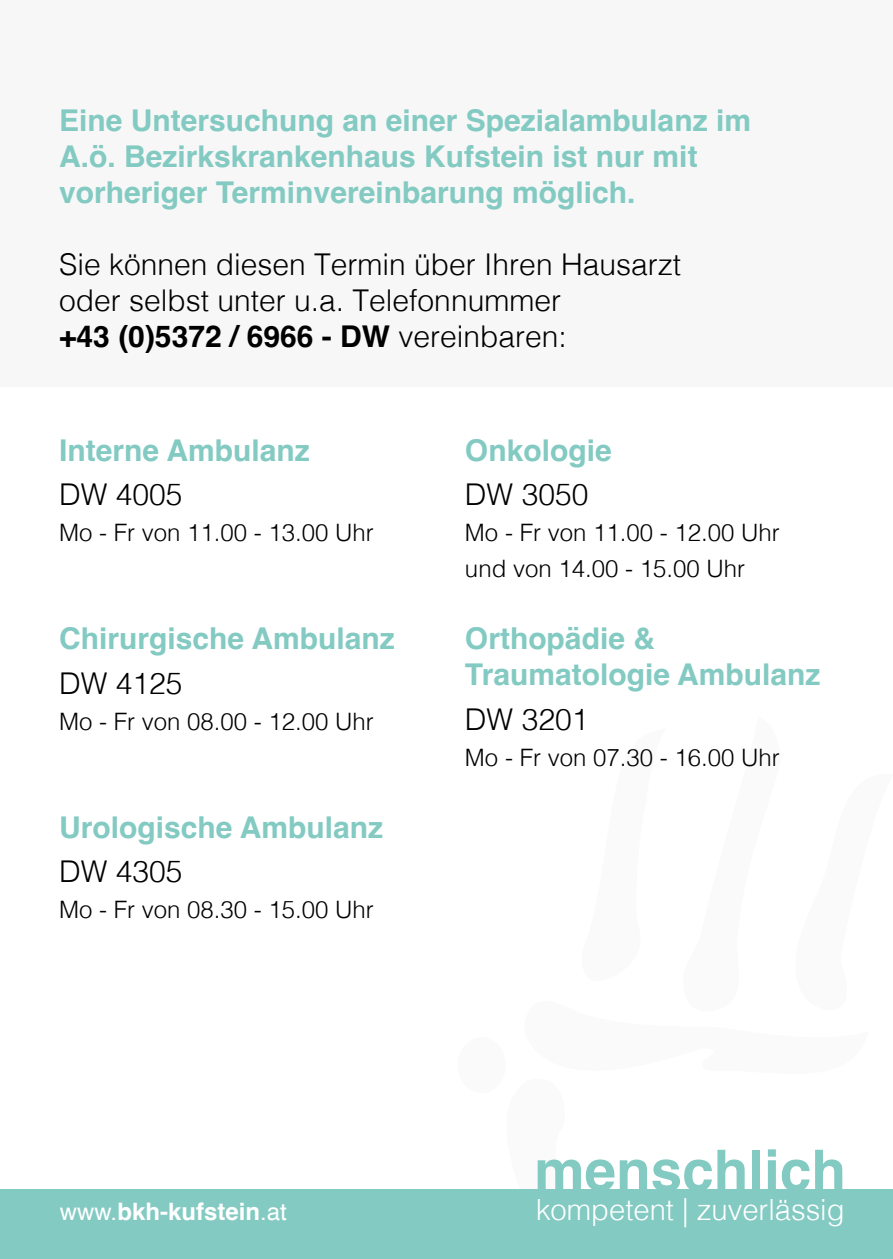
<style>
.page{position:relative;width:893px;height:1259px;background:#fff}
.page>*{position:absolute;margin:0;border:0;box-sizing:border-box;transform-origin:0 0}
.t1{font:700 56.7px "Helvetica";color:#83cac2}
.t2{font:700 30px/36px "Helvetica";color:#83cac2}
.t3{font:300 30px/36px "Helvetica";color:#000}
.t4{font:300 29.1px "Helvetica";color:#fff}
.t5{font:300 24px/36px "Helvetica";color:#000}
.t6{font:700 24px "Helvetica";color:#fff}
.s1{font-weight:700}
.s2{font-weight:400}
</style>
<div class="page">
<div style="left:0;top:0;width:893px;height:387px;background:#f7f7f7"></div>
<div style="left:0;top:1189px;width:893px;height:70px;background:#83cac2"></div>
<p class="t2" style="left:59px;top:105px;width:693px">Eine Untersuchung an einer Spezialambulanz im<br>A.ö. Bezirkskrankenhaus Kufstein ist nur mit vorheriger Terminvereinbarung möglich.</p>
<p class="t3" style="left:59px;top:244px;width:623px">Sie können diesen Termin über Ihren Hausarzt oder selbst unter u.a. Telefonnummer<br><span class="s1">+43 (0)5372 / 6966 - DW</span> vereinbaren:</p>
<p class="t2" style="left:59px;top:435px;width:252px">Interne Ambulanz</p>
<p class="t3" style="left:59px;top:474px;width:125px">DW 4005</p>
<p class="t5" style="left:59px;top:513px;width:316px">Mo - Fr von 11.00 - 13.00 Uhr</p>
<p class="t2" style="left:59px;top:624px;width:337px">Chirurgische Ambulanz</p>
<p class="t3" style="left:59px;top:663px;width:125px">DW 4125</p>
<p class="t5" style="left:59px;top:701px;width:316px">Mo - Fr von 08.00 - 12.00 Uhr</p>
<p class="t2" style="left:59px;top:812px;width:325px">Urologische Ambulanz</p>
<p class="t3" style="left:59px;top:851px;width:125px">DW 4305</p>
<p class="t5" style="left:59px;top:890px;width:316px">Mo - Fr von 08.30 - 15.00 Uhr</p>
<p class="t2" style="left:465px;top:435px;width:148px">Onkologie</p>
<p class="t3" style="left:465px;top:474px;width:125px">DW 3050</p>
<p class="t5" style="left:465px;top:513px;width:316px">Mo - Fr von 11.00 - 12.00 Uhr und von 14.00 - 15.00 Uhr</p>
<p class="t2" style="left:465px;top:624px;width:357px">Orthopädie &amp;<br>Traumatologie Ambulanz</p>
<p class="t3" style="left:465px;top:699px;width:125px">DW 3201</p>
<p class="t5" style="left:465px;top:737px;width:316px">Mo - Fr von 07.30 - 16.00 Uhr</p>
<p class="t6" style="left:60px;top:1196px;width:228px"><span class="s2">www.</span>bkh-kufstein<span class="s2">.at</span></p>
<h1 class="t1" style="left:534px;top:1135px;width:313px">menschlich</h1>
<p class="t4" style="left:536px;top:1184px;width:310px">kompetent | zuverlässig</p>
</div>
